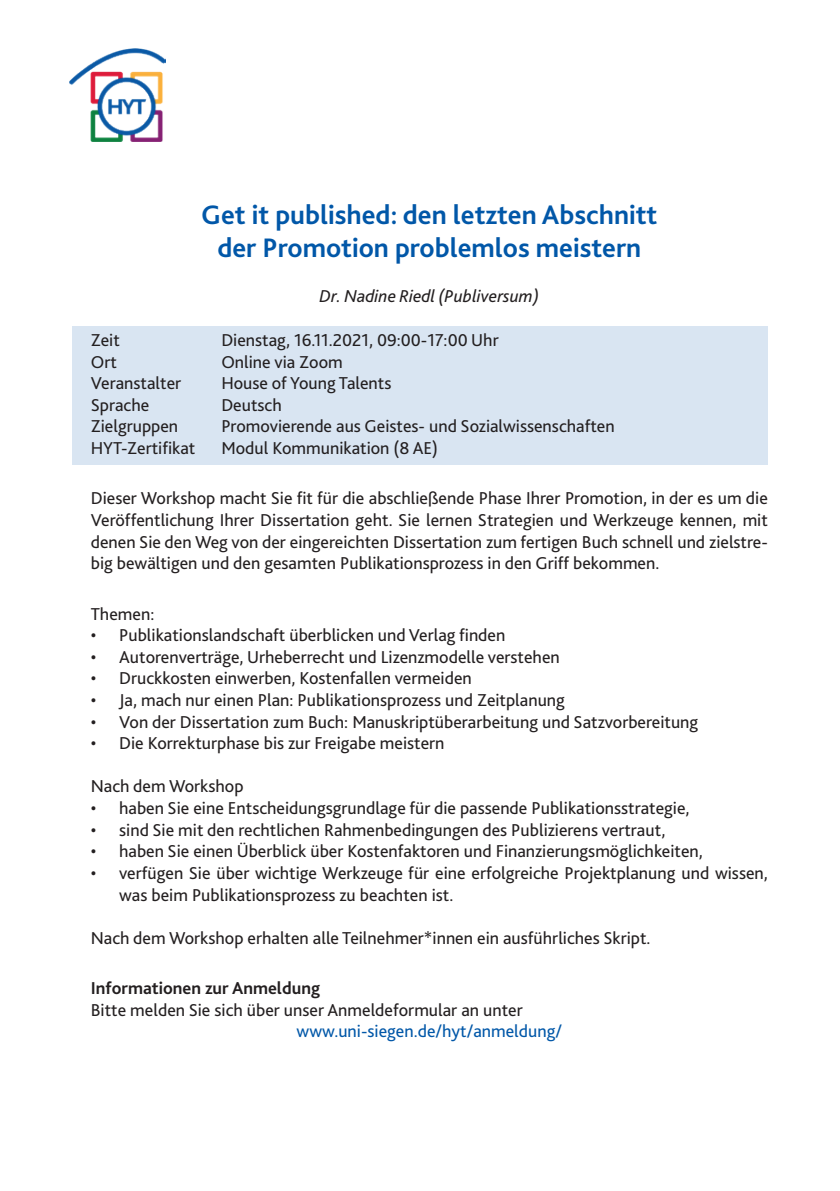
<style>
.page{position:relative;width:840px;height:1191px;background:#fff}
.page>*{position:absolute;margin:0;border:0;box-sizing:border-box;transform-origin:0 0}
.t1{font:700 28px/33.6px "Bliss 2";color:#0157a8;text-align:center}
.t2{font:18px/21.6px "Bliss 2";color:#231f20;text-align:justify}
.t3{font:18px "Bliss 2";color:#0157a8}
.t4{font:italic 18px "Bliss 2";color:#231f20}
.t5{font:700 18px "Bliss 2";color:#231f20}
</style>
<div class="page">
<img style="left:69px;top:48px;width:96px;height:94px">
<div style="left:72px;top:326px;width:695px;height:139px;background:#d9e5f2"></div>
<h1 class="t1" style="left:201px;top:197px;width:457px">Get it published: den letzten Abschnitt der Promotion problemlos meistern</h1>
<p class="t4" style="left:319px;top:284px;width:221px">Dr. Nadine Riedl (Publiversum)</p>
<p class="t2" style="left:91px;top:329px;width:31px">Zeit</p>
<p class="t2" style="left:221px;top:329px;width:279px">Dienstag, 16.11.2021, 09:00-17:00 Uhr</p>
<p class="t2" style="left:91px;top:350px;width:28px">Ort</p>
<p class="t2" style="left:221px;top:350px;width:123px">Online via Zoom</p>
<p class="t2" style="left:91px;top:372px;width:92px">Veranstalter</p>
<p class="t2" style="left:221px;top:372px;width:171px">House of Young Talents</p>
<p class="t2" style="left:91px;top:393px;width:60px">Sprache</p>
<p class="t2" style="left:221px;top:393px;width:62px">Deutsch</p>
<p class="t2" style="left:91px;top:415px;width:89px">Zielgruppen</p>
<p class="t2" style="left:221px;top:415px;width:394px">Promovierende aus Geistes- und Sozialwissenschaften</p>
<p class="t2" style="left:91px;top:437px;width:106px">HYT-Zertifikat</p>
<p class="t2" style="left:221px;top:437px;width:218px">Modul Kommunikation (8 AE)</p>
<p class="t2" style="left:91px;top:487px;width:678px">Dieser Workshop macht Sie fit für die abschließende Phase Ihrer Promotion, in der es um die Veröffentlichung Ihrer Dissertation geht. Sie lernen Strategien und Werkzeuge kennen, mit denen Sie den Weg von der eingereichten Dissertation zum fertigen Buch schnell und zielstre&shy;big bewältigen und den gesamten Publikationsprozess in den Griff bekommen.</p>
<p class="t2" style="left:91px;top:602px;width:65px">Themen:</p>
<p class="t2" style="left:91px;top:624px;width:416px">• Publikationslandschaft überblicken und Verlag finden</p>
<p class="t2" style="left:91px;top:645px;width:470px">• Autorenverträge, Urheberrecht und Lizenzmodelle verstehen</p>
<p class="t2" style="left:91px;top:667px;width:382px">• Druckkosten einwerben, Kostenfallen vermeiden</p>
<p class="t2" style="left:91px;top:689px;width:475px">• Ja, mach nur einen Plan: Publikationsprozess und Zeitplanung</p>
<p class="t2" style="left:91px;top:710px;width:608px">• Von der Dissertation zum Buch: Manuskriptüberarbeitung und Satzvorbereitung</p>
<p class="t2" style="left:91px;top:732px;width:355px">• Die Korrekturphase bis zur Freigabe meistern</p>
<p class="t2" style="left:91px;top:775px;width:154px">Nach dem Workshop</p>
<p class="t2" style="left:91px;top:797px;width:600px">• haben Sie eine Entscheidungsgrundlage für die passende Publikationsstrategie,</p>
<p class="t2" style="left:91px;top:818px;width:575px">• sind Sie mit den rechtlichen Rahmenbedingungen des Publizierens vertraut,</p>
<p class="t2" style="left:91px;top:840px;width:613px">• haben Sie einen Überblick über Kostenfaktoren und Finanzierungsmöglichkeiten,</p>
<p class="t2" style="left:119px;top:861px;width:650px;text-indent:-28px">• verfügen Sie über wichtige Werkzeuge für eine erfolgreiche Projektplanung und wissen, was beim Publikationsprozess zu beachten ist.</p>
<p class="t2" style="left:91px;top:926px;width:561px">Nach dem Workshop erhalten alle Teilnehmer*innen ein ausführliches Skript.</p>
<p class="t5" style="left:91px;top:977px;width:231px">Informationen zur Anmeldung</p>
<p class="t2" style="left:91px;top:998px;width:433px">Bitte melden Sie sich über unser Anmeldeformular an unter</p>
<p class="t3" style="left:296px;top:1020px;width:267px">www.uni-siegen.de/hyt/anmeldung/</p>
</div>
